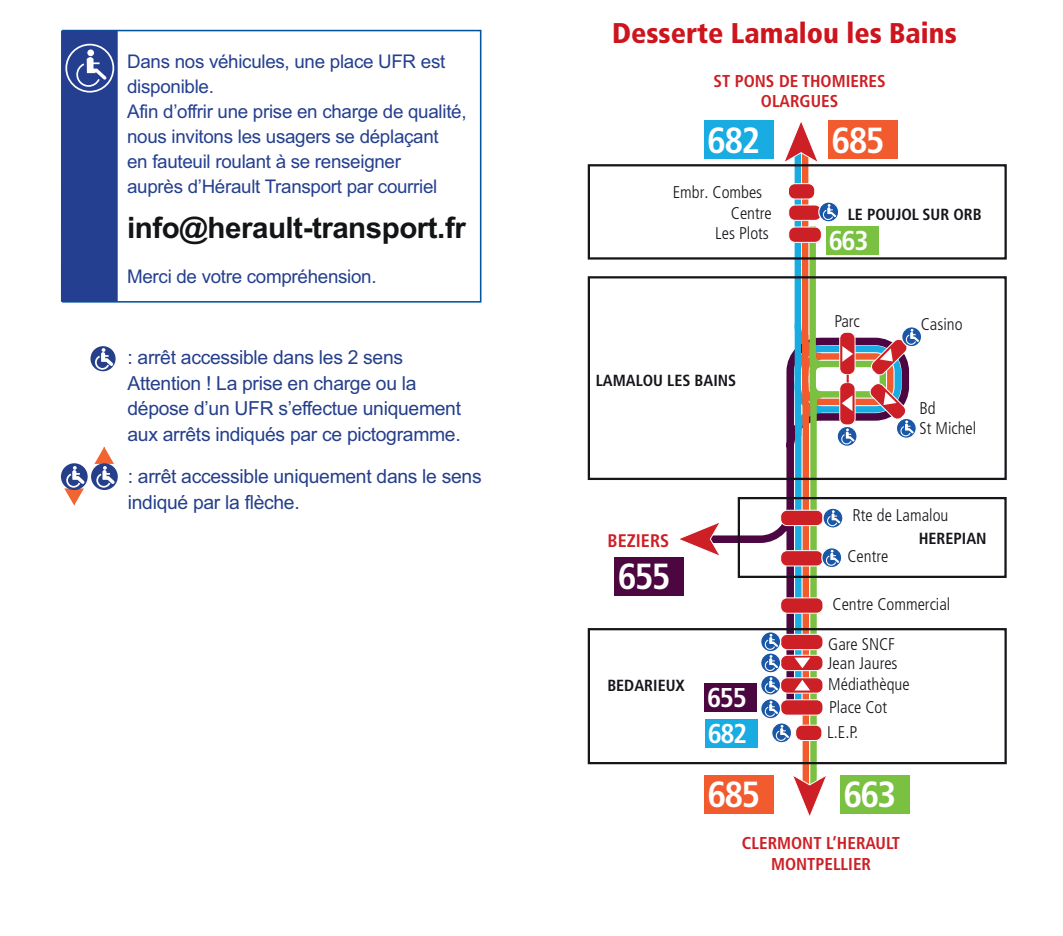
<style>
.page{position:relative;width:1063px;height:936px;background:#fff}
.page>*{position:absolute;margin:0;border:0;box-sizing:border-box;transform-origin:0 0}
.t1{font:700 condensed 36.3px "Frutiger LT Std";letter-spacing:-.05em;color:#fff}
.t2{font:700 29.55px "Arial";letter-spacing:-.015em;color:#111516}
.t3{font:900 condensed 28.5px "Frutiger LT Std";color:#cd151d}
.t4{font:700 condensed 27.15px "Frutiger LT Std";letter-spacing:-.05em;color:#fff}
.t5{font:19.35px/25.8px "Arial";letter-spacing:-.015em;color:#253f8b}
.t6{font:18.75px/25px "Arial";letter-spacing:-.015em;color:#243f90}
.t7{font:700 condensed 18.3px "Frutiger LT Std";color:#cd2026}
.t8{font:700 condensed 17.1px/20.5px "Frutiger LT Std";color:#cd2026;text-align:center}
.t9{font:300 condensed 16.95px/20.5px "Frutiger LT Std";color:#17141a}
.t10{font:700 condensed 16.05px "Frutiger LT Std";color:#17141a}
</style>
<div class="page">
<div style="left:62px;top:30px;width:419px;height:272px;border:2px solid #01559f"></div>
<div style="left:61px;top:31px;width:57px;height:271px;background:#243f90"></div>
<svg style="left:65px;top:43px;width:50px;height:50px"></svg>
<svg style="left:61px;top:463px;width:27px;height:27px"></svg>
<svg style="left:64px;top:466px;width:24px;height:39px"></svg>
<svg style="left:91px;top:463px;width:27px;height:27px"></svg>
<svg style="left:94px;top:447px;width:24px;height:41px"></svg>
<svg style="left:90px;top:345px;width:26px;height:27px"></svg>
<div style="left:89px;top:344px;width:28px;height:29px;border:2px solid #fff;border-radius:50%"></div>
<svg style="left:94px;top:348px;width:22px;height:22px"></svg>
<svg style="left:588px;top:164px;width:419px;height:601px"></svg>
<svg style="left:793px;top:772px;width:34px;height:44px"></svg>
<svg style="left:782px;top:122px;width:38px;height:43px"></svg>
<svg style="left:677px;top:520px;width:45px;height:38px"></svg>
<div style="left:781px;top:699px;width:42px;height:16px;background:#cd2026;border-radius:6px"></div>
<div style="left:780px;top:699px;width:43px;height:16px;border:1px solid #fff;border-radius:6px"></div>
<div style="left:781px;top:655px;width:42px;height:15px;background:#cd2026;border-radius:6px"></div>
<div style="left:780px;top:654px;width:43px;height:17px;border:1px solid #fff;border-radius:6px"></div>
<div style="left:781px;top:634px;width:42px;height:15px;background:#cd2026;border-radius:6px"></div>
<div style="left:780px;top:633px;width:43px;height:17px;border:1px solid #fff;border-radius:6px"></div>
<div style="left:781px;top:597px;width:42px;height:16px;background:#cd2026;border-radius:6px"></div>
<div style="left:780px;top:597px;width:43px;height:16px;border:1px solid #fff;border-radius:6px"></div>
<div style="left:781px;top:550px;width:42px;height:16px;background:#cd2026;border-radius:6px"></div>
<div style="left:780px;top:550px;width:43px;height:16px;border:1px solid #fff;border-radius:6px"></div>
<div style="left:781px;top:510px;width:42px;height:15px;background:#cd2026;border-radius:6px"></div>
<div style="left:780px;top:509px;width:43px;height:17px;border:1px solid #fff;border-radius:6px"></div>
<div style="left:789px;top:205px;width:32px;height:15px;background:#cd2026;border-radius:6px"></div>
<div style="left:788px;top:204px;width:34px;height:17px;border:1px solid #fff;border-radius:6px"></div>
<div style="left:789px;top:227px;width:32px;height:15px;background:#cd2026;border-radius:6px"></div>
<div style="left:788px;top:226px;width:34px;height:17px;border:1px solid #fff;border-radius:6px"></div>
<div style="left:796px;top:725px;width:26px;height:15px;background:#cd2026;border-radius:6px"></div>
<div style="left:795px;top:724px;width:27px;height:17px;border:1px solid #fff;border-radius:6px"></div>
<svg style="left:761px;top:631px;width:20px;height:20px"></svg>
<div style="left:760px;top:631px;width:21px;height:21px;border:1px solid #fff;border-radius:50%"></div>
<svg style="left:761px;top:653px;width:20px;height:19px"></svg>
<div style="left:760px;top:652px;width:21px;height:21px;border:1px solid #fff;border-radius:50%"></div>
<svg style="left:764px;top:633px;width:16px;height:38px"></svg>
<svg style="left:761px;top:675px;width:20px;height:20px"></svg>
<div style="left:760px;top:674px;width:21px;height:21px;border:1px solid #fff;border-radius:50%"></div>
<svg style="left:764px;top:677px;width:16px;height:16px"></svg>
<svg style="left:761px;top:698px;width:20px;height:20px"></svg>
<div style="left:760px;top:698px;width:21px;height:21px;border:1px solid #fff;border-radius:50%"></div>
<svg style="left:764px;top:700px;width:16px;height:17px"></svg>
<svg style="left:772px;top:722px;width:20px;height:20px"></svg>
<div style="left:771px;top:722px;width:21px;height:21px;border:1px solid #fff;border-radius:50%"></div>
<svg style="left:775px;top:725px;width:16px;height:16px"></svg>
<div style="left:788px;top:184px;width:27px;height:15px;background:#cd2026;border-radius:6px"></div>
<div style="left:788px;top:183px;width:27px;height:16px;border:1px solid #fff;border-radius:6px"></div>
<svg style="left:819px;top:202px;width:20px;height:20px"></svg>
<div style="left:818px;top:201px;width:21px;height:21px;border:1px solid #fff;border-radius:50%"></div>
<svg style="left:822px;top:204px;width:16px;height:16px"></svg>
<div style="left:614px;top:557px;width:70px;height:38px;background:#4c0741"></div>
<div style="left:704px;top:683px;width:53px;height:28px;background:#4c0741"></div>
<div style="left:704px;top:120px;width:70px;height:39px;background:#18ace3"></div>
<div style="left:705px;top:718px;width:52px;height:29px;background:#18ace3"></div>
<div style="left:840px;top:774px;width:70px;height:39px;background:#7ac142"></div>
<div style="left:826px;top:226px;width:53px;height:29px;background:#7ac142"></div>
<div style="left:828px;top:120px;width:70px;height:39px;background:#f15b2e"></div>
<div style="left:704px;top:774px;width:70px;height:39px;background:#f15b2e"></div>
<div style="left:781px;top:677px;width:42px;height:16px;background:#cd2026;border-radius:6px"></div>
<div style="left:780px;top:677px;width:43px;height:16px;border:1px solid #fff;border-radius:6px"></div>
<svg style="left:795px;top:680px;width:15px;height:10px"></svg>
<svg style="left:794px;top:657px;width:16px;height:11px"></svg>
<div style="left:840px;top:332px;width:15px;height:42px;background:#cd2026;border-radius:6px"></div>
<div style="left:839px;top:332px;width:17px;height:43px;border:1px solid #fff;border-radius:6px"></div>
<svg style="left:842px;top:346px;width:11px;height:16px"></svg>
<div style="left:840px;top:382px;width:15px;height:43px;background:#cd2026;border-radius:6px"></div>
<div style="left:839px;top:382px;width:17px;height:43px;border:1px solid #fff;border-radius:6px"></div>
<svg style="left:842px;top:395px;width:11px;height:16px"></svg>
<div style="left:901px;top:326px;width:21px;height:21px;border:1px solid #fff;border-radius:50%"></div>
<svg style="left:871px;top:329px;width:50px;height:48px"></svg>
<svg style="left:837px;top:426px;width:20px;height:20px"></svg>
<div style="left:837px;top:426px;width:21px;height:21px;border:1px solid #fff;border-radius:50%"></div>
<svg style="left:841px;top:428px;width:15px;height:17px"></svg>
<svg style="left:822px;top:547px;width:20px;height:20px"></svg>
<div style="left:821px;top:547px;width:21px;height:21px;border:1px solid #fff;border-radius:50%"></div>
<svg style="left:825px;top:549px;width:16px;height:17px"></svg>
<svg style="left:823px;top:508px;width:20px;height:20px"></svg>
<div style="left:822px;top:507px;width:21px;height:21px;border:1px solid #fff;border-radius:50%"></div>
<svg style="left:827px;top:510px;width:15px;height:16px"></svg>
<div style="left:896px;top:418px;width:21px;height:21px;border:1px solid #fff;border-radius:50%"></div>
<svg style="left:868px;top:383px;width:48px;height:54px"></svg>
<svg style="left:847px;top:374px;width:2px;height:8px"></svg>
<p class="t6" style="left:127px;top:49px;width:341px">Dans nos véhicules, une place UFR est disponible.<br>Afin d’offrir une prise en charge de qualité, nous invitons les usagers se déplaçant<br>en fauteuil roulant à se renseigner<br>auprès d’Hérault Transport par courriel</p>
<h2 class="t2" style="left:127px;top:208px;width:340px">info@herault-transport.fr</h2>
<p class="t6" style="left:127px;top:264px;width:251px">Merci de votre compréhension.</p>
<p class="t5" style="left:127px;top:344px;width:335px">: arrêt accessible dans les 2 sens Attention ! La prise en charge ou la dépose d’un UFR s’effectue uniquement aux arrêts indiqués par ce pictogramme.</p>
<p class="t5" style="left:128px;top:463px;width:355px">: arrêt accessible uniquement dans le sens indiqué par la flèche.</p>
<h3 class="t3" style="left:612px;top:16px;width:346px">Desserte Lamalou les Bains</h3>
<p class="t8" style="left:714px;top:70px;width:174px">ST PONS DE THOMIERES<br>OLARGUES</p>
<h1 class="t1" style="left:707px;top:118px;width:54px">682</h1>
<p class="t9" style="left:731px;top:182px;width:42px;text-indent:-58px">Embr. Combes<br>Centre</p>
<p class="t9" style="left:715px;top:223px;width:55px">Les Plots</p>
<p class="t10" style="left:596px;top:370px;width:142px">LAMALOU LES BAINS</p>
<p class="t7" style="left:608px;top:530px;width:63px">BEZIERS</p>
<h1 class="t1" style="left:618px;top:555px;width:54px">655</h1>
<p class="t10" style="left:607px;top:676px;width:79px">BEDARIEUX</p>
<h3 class="t4" style="left:707px;top:681px;width:41px">655</h3>
<h3 class="t4" style="left:708px;top:717px;width:41px">682</h3>
<h1 class="t1" style="left:707px;top:772px;width:54px">685</h1>
<h1 class="t1" style="left:832px;top:118px;width:54px">685</h1>
<p class="t10" style="left:848px;top:205px;width:136px">LE POUJOL SUR ORB</p>
<h3 class="t4" style="left:829px;top:225px;width:41px">663</h3>
<p class="t9" style="left:834px;top:311px;width:27px">Parc</p>
<p class="t9" style="left:921px;top:314px;width:43px">Casino</p>
<p class="t9" style="left:920px;top:398px;width:58px">Bd<br>St Michel</p>
<p class="t9" style="left:852px;top:505px;width:98px">Rte de Lamalou</p>
<p class="t9" style="left:848px;top:546px;width:42px">Centre</p>
<p class="t10" style="left:919px;top:528px;width:69px">HEREPIAN</p>
<p class="t9" style="left:833px;top:594px;width:119px">Centre Commercial</p>
<p class="t9" style="left:828px;top:633px;width:68px">Gare SNCF</p>
<p class="t9" style="left:828px;top:653px;width:84px">Jean Jaures<br>Médiathèque</p>
<p class="t9" style="left:827px;top:695px;width:61px;line-height:24.6px">Place Cot<br>L.E.P.</p>
<h1 class="t1" style="left:843px;top:772px;width:54px">663</h1>
<p class="t8" style="left:742px;top:833px;width:160px">CLERMONT L’HERAULT<br>MONTPELLIER</p>
</div>
